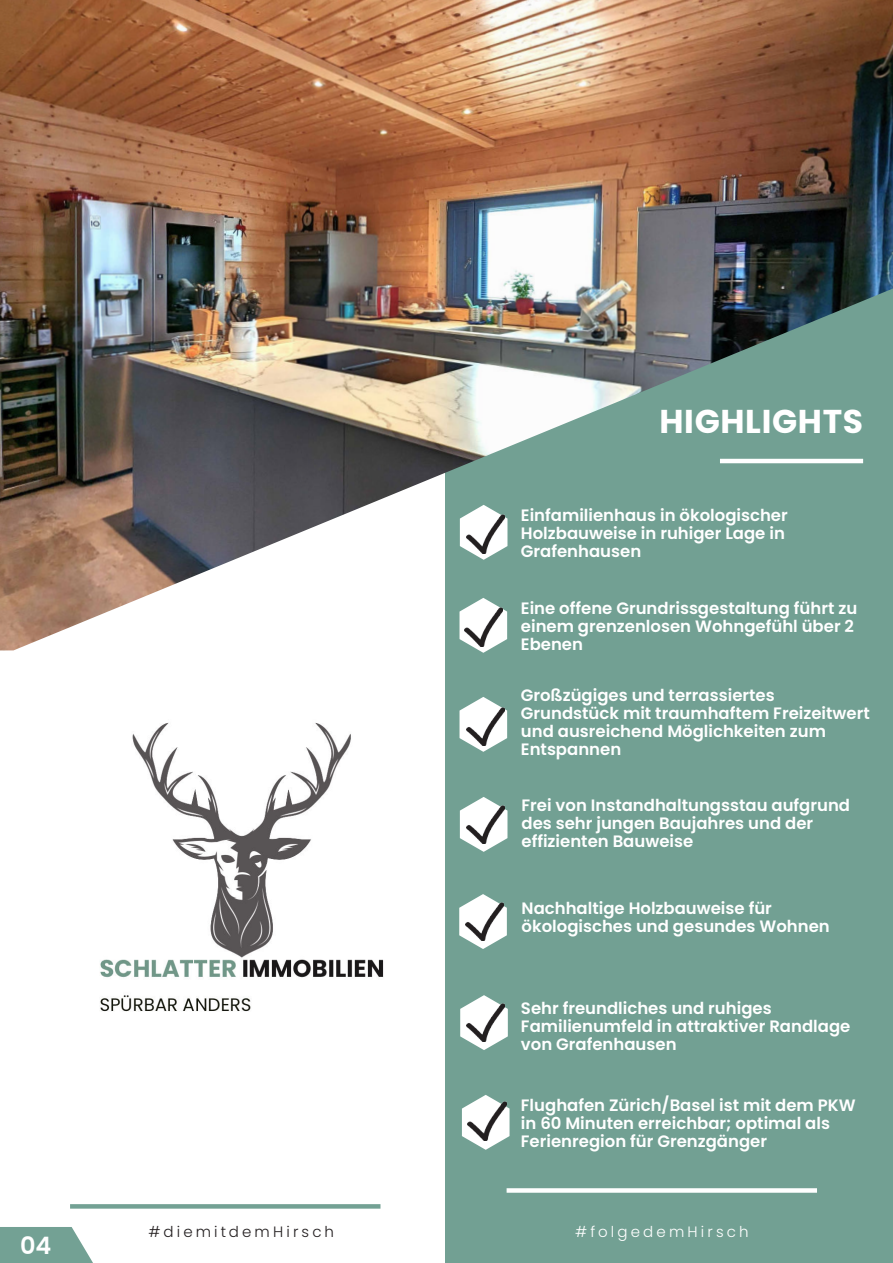
<style>
.page{position:relative;width:893px;height:1263px;background:#fff}
.page>*{position:absolute;margin:0;border:0;box-sizing:border-box;transform-origin:0 0}
.t1{font:700 33px "Poppins";letter-spacing:.02em;color:#fff}
.t2{font:600 24px "Poppins";color:#fff}
.t3{font:600 16.5px/18px "Poppins";color:#fff}
.t4{font:300 15px "Poppins";letter-spacing:.21em;color:#231f20}
.t5{font:300 15px "Poppins";letter-spacing:.21em;color:#fff}
</style>
<div class="page">
<div style="left:445px;top:258px;width:448px;height:1005px;background:#72a093"></div>
<div style="left:507px;top:1188px;width:310px;height:5px;background:#fff"></div>
<img style="left:0;top:0;width:892px;height:650px">
<svg style="left:892px;top:0;width:1px;height:289px"></svg>
<svg style="left:460px;top:505px;width:47px;height:55px"></svg>
<img style="left:466px;top:515px;width:39px;height:38px">
<svg style="left:460px;top:995px;width:48px;height:55px"></svg>
<img style="left:466px;top:1003px;width:39px;height:39px">
<svg style="left:0;top:1227px;width:93px;height:36px;background:#82aba0"></svg>
<svg style="left:462px;top:1095px;width:47px;height:55px"></svg>
<img style="left:468px;top:1101px;width:39px;height:39px">
<svg style="left:459px;top:598px;width:48px;height:55px"></svg>
<img style="left:464px;top:608px;width:39px;height:38px">
<svg style="left:460px;top:797px;width:47px;height:55px"></svg>
<img style="left:466px;top:805px;width:39px;height:39px">
<svg style="left:70px;top:1204px;width:310px;height:4px"></svg>
<svg style="left:459px;top:697px;width:48px;height:55px"></svg>
<img style="left:466px;top:707px;width:39px;height:39px">
<svg style="left:459px;top:894px;width:48px;height:55px"></svg>
<img style="left:465px;top:902px;width:39px;height:39px">
<img style="left:100px;top:722px;width:284px;height:290px">
<h2 class="t2" style="left:20px;top:1231px;width:33px">04</h2>
<h1 class="t1" style="left:659px;top:403px;width:205px">HIGHLIGHTS</h1>
<p class="t3" style="left:521px;top:506px;width:268px">Einfamilienhaus in ökologischer<br>Holzbauweise in ruhiger Lage in<br>Grafenhausen</p>
<p class="t3" style="left:521px;top:600px;width:338px">Eine offene Grundrissgestaltung führt zu einem grenzenlosen Wohngefühl über 2<br>Ebenen</p>
<p class="t3" style="left:521px;top:687px;width:350px">Großzügiges und terrassiertes<br>Grundstück mit traumhaftem Freizeitwert und ausreichend Möglichkeiten zum<br>Entspannen</p>
<p class="t3" style="left:521px;top:796px;width:330px">Frei von Instandhaltungsstau aufgrund des sehr jungen Baujahres und der effizienten Bauweise</p>
<p class="t3" style="left:521px;top:899px;width:310px">Nachhaltige Holzbauweise für ökologisches und gesundes Wohnen</p>
<p class="t3" style="left:521px;top:1000px;width:331px">Sehr freundliches und ruhiges<br>Familienumfeld in attraktiver Randlage von Grafenhausen</p>
<p class="t3" style="left:521px;top:1096px;width:336px">Flughafen Zürich/Basel ist mit dem PKW in 60 Minuten erreichbar; optimal als<br>Ferienregion für Grenzgänger</p>
<p class="t4" style="left:149px;top:1222px;width:187px">#diemitdemHirsch</p>
<p class="t5" style="left:575px;top:1222px;width:175px">#folgedemHirsch</p>
</div>
